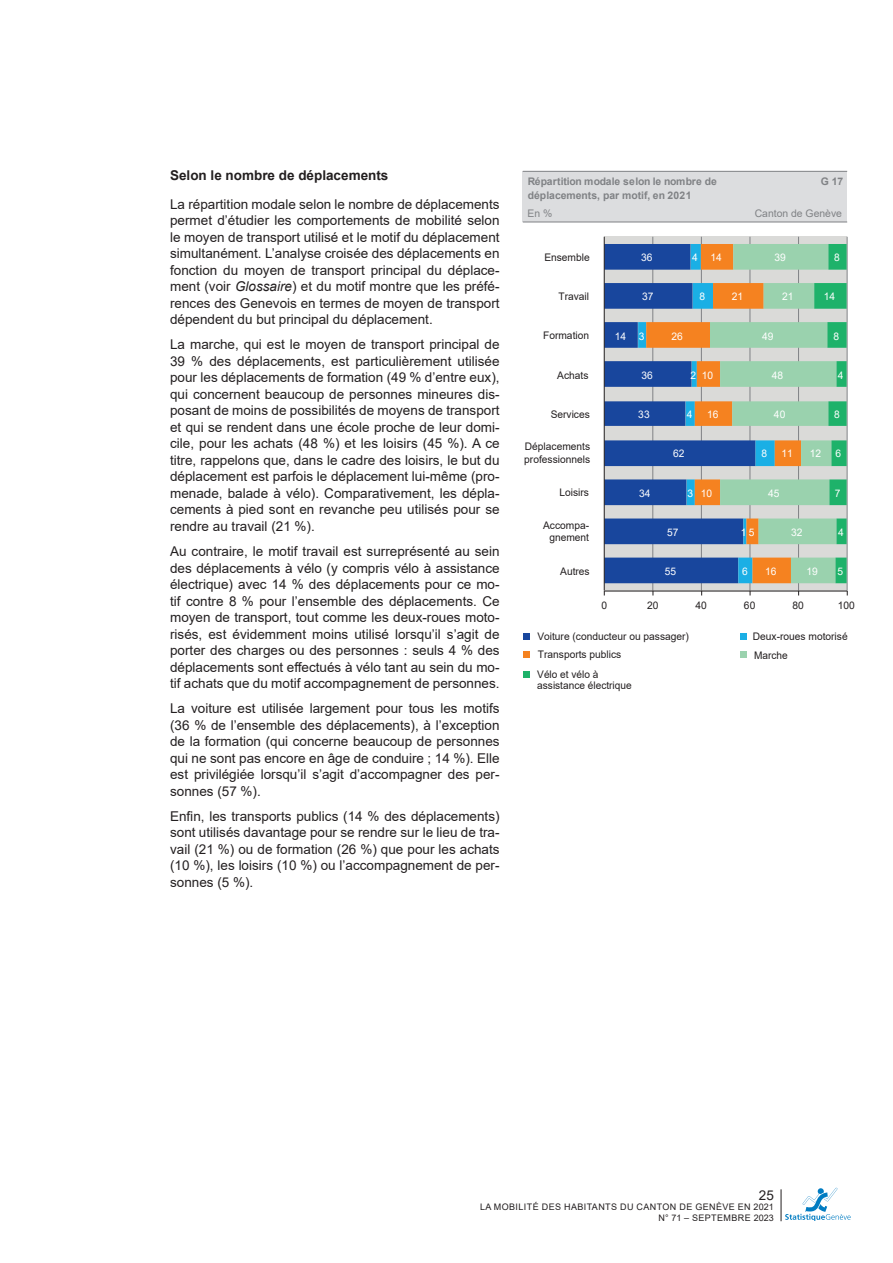
<style>
.page{position:relative;width:893px;height:1263px;background:#fff}
.page>*{position:absolute;margin:0;border:0;box-sizing:border-box;transform-origin:0 0}
.t1{font:13.5px/16.5px "Arial";color:#231f20;text-align:justify}
.t2{font:700 13.5px "Arial";color:#231f20}
.t3{font:10.5px/12.5px "Arial";color:#231f20}
.t4{font:10.5px "Arial";color:#fff}
.t5{font:700 10.5px/18.5px "Arial";color:#808285}
.t6{font:700 10.5px "Arial";letter-spacing:-.025em;color:#808285}
.t7{font:10.5px "Arial";color:#808285}
.t8{font:9px/10.5px "Arial";letter-spacing:.045em;color:#231f20;text-align:right}
.s1{font-style:italic}
.s2{font-weight:400}
</style>
<div class="page">
<hr style="left:781px;top:1189px;width:1px;height:32px;background:#231f20">
<svg style="left:785px;top:1188px;width:66px;height:32px"></svg>
<div style="left:523px;top:171px;width:324px;height:51px;background:#dcdddf"></div>
<hr style="left:523px;top:171px;width:324px;height:1px;background:#808285">
<hr style="left:523px;top:222px;width:324px;height:1px;background:#808285">
<div style="left:604px;top:236px;width:243px;height:355px;background:#dadad8"></div>
<div style="left:523px;top:633px;width:6px;height:7px;background:#18469d"></div>
<div style="left:740px;top:633px;width:7px;height:7px;background:#1aafe5"></div>
<div style="left:523px;top:651px;width:7px;height:7px;background:#f58220"></div>
<div style="left:740px;top:651px;width:7px;height:7px;background:#9ad2ae"></div>
<svg style="left:523px;top:671px;width:6px;height:6px"></svg>
<hr style="left:847px;top:237px;width:1px;height:353px;background:#808285">
<hr style="left:798px;top:237px;width:1px;height:353px;background:#808285">
<hr style="left:750px;top:237px;width:1px;height:353px;background:#808285">
<hr style="left:701px;top:237px;width:1px;height:353px;background:#808285">
<hr style="left:653px;top:237px;width:1px;height:353px;background:#808285">
<svg style="left:605px;top:244px;width:33px;height:339px;fill:#18469d"></svg>
<svg style="left:638px;top:244px;width:8px;height:339px;fill:#18469d"></svg>
<svg style="left:646px;top:244px;width:64px;height:339px"></svg>
<svg style="left:710px;top:244px;width:137px;height:339px"></svg>
<hr style="left:604px;top:237px;width:1px;height:353px;background:#231f20">
<hr style="left:604px;top:591px;width:243px;height:1px;background:#231f20">
<p class="t2" style="left:170px;top:165px;width:220px">Selon le nombre de déplacements</p>
<p class="t1" style="left:170px;top:196px;width:331px">La répartition modale selon le nombre de déplacements permet d’étudier les comportements de mobilité selon le moyen de transport utilisé et le motif du déplacement simultanément. L’analyse croisée des déplacements en fonction du moyen de transport principal du déplace&shy;ment (voir <span class="s1">Glossaire</span>) et du motif montre que les préfé&shy;rences des Genevois en termes de moyen de transport dépendent du but principal du déplacement.</p>
<p class="t1" style="left:170px;top:336px;width:331px">La marche, qui est le moyen de transport principal de 39 % des déplacements, est particulièrement utilisée pour les déplacements de formation (49 % d’entre eux), qui concernent beaucoup de personnes mineures dis&shy;posant de moins de possibilités de moyens de transport et qui se rendent dans une école proche de leur domi&shy;cile, pour les achats (48 %) et les loisirs (45 %). A ce titre, rappelons que, dans le cadre des loisirs, le but du déplacement est parfois le déplacement lui-même (pro&shy;menade, balade à vélo). Comparativement, les dépla&shy;cements à pied sont en revanche peu utilisés pour se rendre au travail (21 %).</p>
<p class="t1" style="left:170px;top:543px;width:331px">Au contraire, le motif travail est surreprésenté au sein des déplacements à vélo (y compris vélo à assistance électrique) avec 14 % des déplacements pour ce mo&shy;tif contre 8 % pour l’ensemble des déplacements. Ce moyen de transport, tout comme les deux-roues moto&shy;risés, est évidemment moins utilisé lorsqu’il s’agit de porter des charges ou des personnes : seuls 4 % des déplacements sont effectués à vélo tant au sein du mo&shy;tif achats que du motif accompagnement de personnes.</p>
<p class="t1" style="left:170px;top:700px;width:331px">La voiture est utilisée largement pour tous les motifs (36 % de l’ensemble des déplacements), à l’exception de la formation (qui concerne beaucoup de personnes qui ne sont pas encore en âge de conduire ; 14 %). Elle est privilégiée lorsqu’il s’agit d’accompagner des per&shy;sonnes (57 %).</p>
<p class="t1" style="left:170px;top:807px;width:331px">Enfin, les transports publics (14 % des déplacements) sont utilisés davantage pour se rendre sur le lieu de tra&shy;vail (21 %) ou de formation (26 %) que pour les achats (10 %), les loisirs (10 %) ou l’accompagnement de per&shy;sonnes (5 %).</p>
<p class="t6" style="left:528px;top:173px;width:191px">Répartition modale selon le nombre de</p>
<p class="t5" style="left:821px;top:172px;width:24px">G 17</p>
<p class="t5" style="left:528px;top:186px;width:165px">déplacements, par motif, en 2021<br><span class="s2">En %</span></p>
<p class="t7" style="left:755px;top:206px;width:89px">Canton de Genève</p>
<p class="t3" style="left:544px;top:251px;width:47px">Ensemble</p>
<p class="t4" style="left:641px;top:250px;width:13px">36</p>
<p class="t4" style="left:692px;top:250px;width:7px">4</p>
<p class="t4" style="left:710px;top:250px;width:13px">14</p>
<p class="t4" style="left:774px;top:250px;width:13px">39</p>
<p class="t4" style="left:834px;top:250px;width:7px">8</p>
<p class="t3" style="left:558px;top:290px;width:32px">Travail</p>
<p class="t4" style="left:642px;top:289px;width:13px">37</p>
<p class="t4" style="left:699px;top:289px;width:7px">8</p>
<p class="t4" style="left:732px;top:289px;width:13px">21</p>
<p class="t4" style="left:782px;top:289px;width:13px">21</p>
<p class="t4" style="left:824px;top:289px;width:13px">14</p>
<p class="t3" style="left:543px;top:329px;width:47px">Formation</p>
<p class="t4" style="left:615px;top:329px;width:13px">14</p>
<p class="t4" style="left:639px;top:329px;width:7px">3</p>
<p class="t4" style="left:671px;top:329px;width:13px">26</p>
<p class="t4" style="left:762px;top:329px;width:13px">49</p>
<p class="t4" style="left:833px;top:329px;width:7px">8</p>
<p class="t3" style="left:557px;top:369px;width:33px">Achats</p>
<p class="t4" style="left:641px;top:368px;width:13px">36</p>
<p class="t4" style="left:691px;top:368px;width:7px">2</p>
<p class="t4" style="left:702px;top:368px;width:13px">10</p>
<p class="t4" style="left:772px;top:368px;width:13px">48</p>
<p class="t4" style="left:838px;top:368px;width:7px">4</p>
<p class="t3" style="left:551px;top:408px;width:41px">Services</p>
<p class="t3" style="left:524px;top:440px;width:67px">Déplacements professionnels</p>
<p class="t3" style="left:559px;top:486px;width:31px">Loisirs</p>
<p class="t3" style="left:543px;top:519px;width:47px;text-align:center">Accompa&shy;gnement</p>
<p class="t3" style="left:560px;top:565px;width:31px">Autres</p>
<p class="t4" style="left:638px;top:407px;width:13px">33</p>
<p class="t4" style="left:639px;top:486px;width:13px">34</p>
<p class="t4" style="left:687px;top:407px;width:7px">4</p>
<p class="t4" style="left:673px;top:446px;width:13px">62</p>
<p class="t4" style="left:707px;top:407px;width:13px">16</p>
<p class="t4" style="left:687px;top:486px;width:7px">3</p>
<p class="t4" style="left:701px;top:486px;width:13px">10</p>
<p class="t4" style="left:667px;top:525px;width:13px">57</p>
<p class="t4" style="left:665px;top:564px;width:13px">55</p>
<p class="t4" style="left:774px;top:407px;width:13px">40</p>
<p class="t4" style="left:834px;top:407px;width:7px">8</p>
<p class="t4" style="left:761px;top:446px;width:7px">8</p>
<p class="t4" style="left:781px;top:446px;width:13px">11</p>
<p class="t4" style="left:810px;top:446px;width:13px">12</p>
<p class="t4" style="left:835px;top:446px;width:7px">6</p>
<p class="t4" style="left:768px;top:486px;width:13px">45</p>
<p class="t4" style="left:835px;top:486px;width:7px">7</p>
<p class="t4" style="left:741px;top:525px;width:15px">15</p>
<p class="t4" style="left:791px;top:525px;width:13px">32</p>
<p class="t4" style="left:838px;top:525px;width:7px">4</p>
<p class="t4" style="left:742px;top:564px;width:7px">6</p>
<p class="t4" style="left:765px;top:564px;width:13px">16</p>
<p class="t4" style="left:806px;top:564px;width:13px">19</p>
<p class="t4" style="left:838px;top:564px;width:7px">5</p>
<p class="t3" style="left:602px;top:599px;width:7px">0</p>
<p class="t3" style="left:647px;top:599px;width:13px">20</p>
<p class="t3" style="left:695px;top:599px;width:13px">40</p>
<p class="t3" style="left:744px;top:599px;width:13px">60</p>
<p class="t3" style="left:792px;top:599px;width:13px">80</p>
<p class="t3" style="left:838px;top:599px;width:19px">100</p>
<p class="t3" style="left:537px;top:630px;width:153px">Voiture (conducteur ou passager)</p>
<p class="t3" style="left:753px;top:630px;width:96px">Deux-roues motorisé</p>
<p class="t3" style="left:538px;top:648px;width:85px">Transports publics</p>
<p class="t3" style="left:754px;top:649px;width:35px">Marche</p>
<p class="t3" style="left:537px;top:669px;width:96px;line-height:10.5px">Vélo et vélo à assistance électrique</p>
<p class="t1" style="left:759px;top:1186px;width:17px">25</p>
<p class="t8" style="left:480px;top:1202px;width:295px">LA MOBILITÉ DES HABITANTS DU CANTON DE GENÈVE EN 2021<br>N° 71 – SEPTEMBRE 2023</p>
</div>
